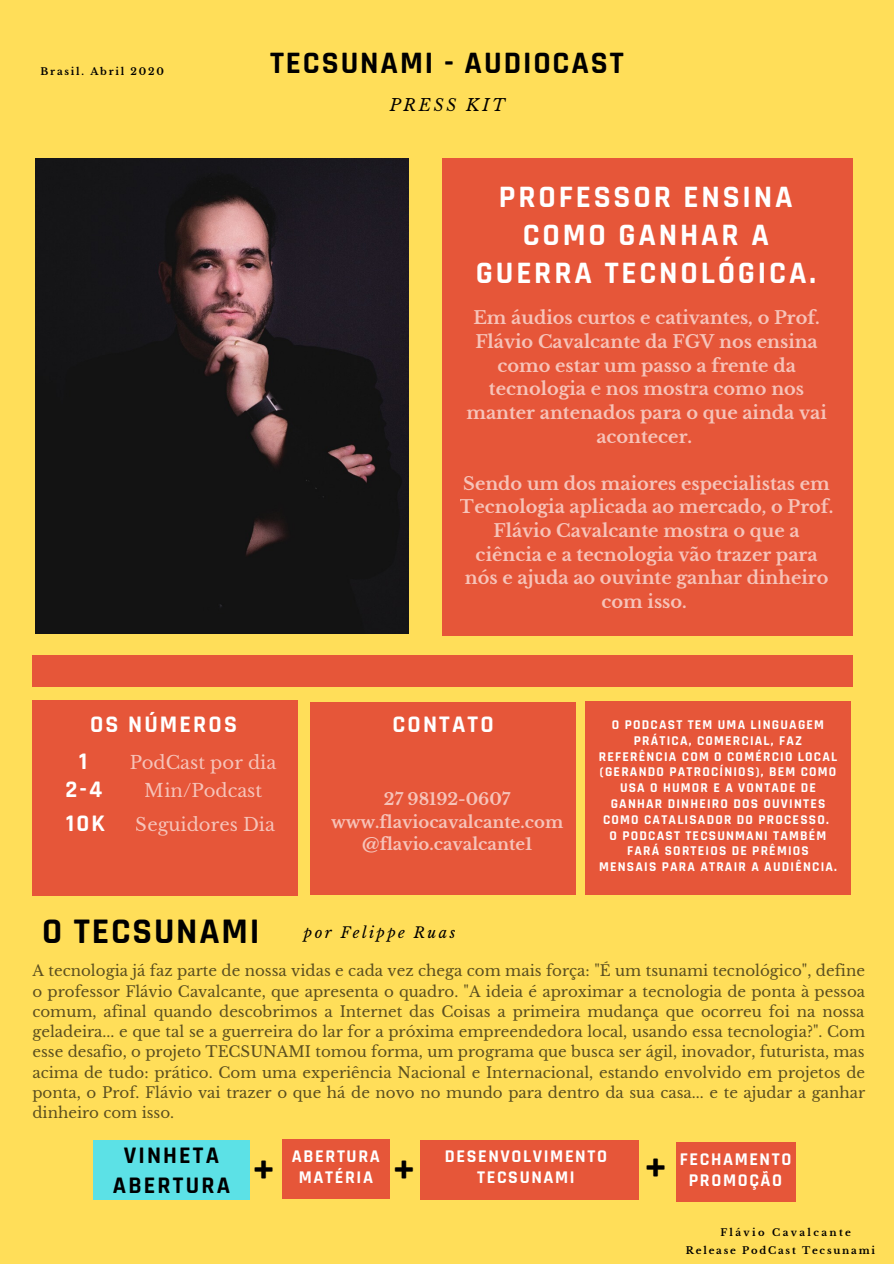
<style>
.page{position:relative;width:894px;height:1264px;background:#fff}
.page>*{position:absolute;margin:0;border:0;box-sizing:border-box;transform-origin:0 0}
.t1{font:700 42px "Rajdhani";color:#000}
.t2{font:700 36.45px "Rajdhani";letter-spacing:.05em;color:#000}
.t3{font:700 31.5px/38.1px "Rajdhani";letter-spacing:.09em;color:#fff;text-align:center}
.t4{font:700 31.5px "Rajdhani";letter-spacing:.06em;color:#000}
.t5{font:700 24px "Rajdhani";letter-spacing:.09em;color:#fff}
.t6{font:700 24px/29.2px "Rajdhani";letter-spacing:.09em;color:#000}
.t7{font:700 18px/21.5px "Rajdhani";letter-spacing:.09em;color:#fff;text-align:center}
.t8{font:18px "Libre Baskerville";color:#fff}
.t9{font:700 17.7px/23.7px "Libre Baskerville";color:#fff;text-align:center}
.t10{font:700 16.5px/22.5px "Libre Baskerville";color:#fff;text-align:center}
.t11{font:italic 16.5px "Libre Baskerville";letter-spacing:.16em;color:#000}
.t12{font:15px/20.2px "Libre Baskerville";color:#000;text-align:justify}
.t13{font:italic 14.85px "Libre Baskerville";letter-spacing:.16em;color:#000}
.t14{font:700 13.5px/15.8px "Rajdhani";letter-spacing:.09em;color:#fff;text-align:center}
.t15{font:700 9.9px "Libre Baskerville";letter-spacing:.18em;color:#000}
.t16{font:700 9.9px "Libre Baskerville";letter-spacing:.24em;color:#000}
</style>
<div class="page">
<div style="left:0;top:0;width:893px;height:1263px;background:#ffde59"></div>
<div style="left:32px;top:700px;width:266px;height:195px;background:#e65639"></div>
<div style="left:585px;top:701px;width:265px;height:193px;background:#e65639"></div>
<div style="left:310px;top:702px;width:266px;height:192px;background:#e65639"></div>
<img style="left:35px;top:159px;width:373px;height:475px">
<div style="left:442px;top:336px;width:410px;height:299px;background:#e65639"></div>
<div style="left:442px;top:159px;width:410px;height:299px;background:#e65639"></div>
<div style="left:32px;top:655px;width:820px;height:31px;background:#e65639"></div>
<div style="left:93px;top:1140px;width:157px;height:60px;background:#5ce1e6"></div>
<div style="left:282px;top:1138px;width:107px;height:60px;background:#e65639"></div>
<div style="left:420px;top:1139px;width:218px;height:60px;background:#e65639"></div>
<div style="left:675px;top:1142px;width:120px;height:60px;background:#e65639"></div>
<p class="t15" style="left:41px;top:66px;width:125px">Brasil. Abril 2020</p>
<h3 class="t4" style="left:270px;top:44px;width:355px">TECSUNAMI - AUDIOCAST</h3>
<p class="t11" style="left:390px;top:95px;width:116px">PRESS KIT</p>
<h3 class="t3" style="left:475px;top:178px;width:341px">PROFESSOR ENSINA<br>COMO GANHAR A<br>GUERRA TECNOLÓGICA.</h3>
<p class="t9" style="left:466px;top:306px;width:362px">Em áudios curtos e cativantes, o Prof.<br>Flávio Cavalcante da FGV nos ensina como estar um passo a frente da tecnologia e nos mostra como nos manter antenados para o que ainda vai acontecer.</p>
<p class="t9" style="left:459px;top:472px;width:375px">Sendo um dos maiores especialistas em<br>Tecnologia aplicada ao mercado, o Prof.<br>Flávio Cavalcante mostra o que a ciência e a tecnologia vão trazer para nós e ajuda ao ouvinte ganhar dinheiro com isso.</p>
<h3 class="t5" style="left:90px;top:709px;width:148px">OS NÚMEROS</h3>
<p class="t8" style="left:129px;top:751px;width:148px">PodCast por dia</p>
<h3 class="t5" style="left:79px;top:746px;width:10px">1</h3>
<h3 class="t5" style="left:65px;top:775px;width:38px">2-4</h3>
<p class="t8" style="left:145px;top:779px;width:119px">Min/Podcast</p>
<h3 class="t5" style="left:66px;top:809px;width:40px">10K</h3>
<p class="t8" style="left:136px;top:814px;width:141px">Seguidores Dia</p>
<h2 class="t2" style="left:42px;top:909px;width:219px">O TECSUNAMI</h2>
<h3 class="t5" style="left:392px;top:710px;width:103px">CONTATO</h3>
<p class="t14" style="left:598px;top:717px;width:240px">O PODCAST TEM UMA LINGUAGEM<br>PRÁTICA, COMERCIAL, FAZ<br>REFERÊNCIA COM O COMÉRCIO LOCAL (GERANDO PATROCÍNIOS), BEM COMO<br>USA O HUMOR E A VONTADE DE<br>GANHAR DINHEIRO DOS OUVINTES<br>COMO CATALISADOR DO PROCESSO.<br>O PODCAST TECSUNMANI TAMBÉM<br>FARÁ SORTEIOS DE PRÊMIOS<br>MENSAIS PARA ATRAIR A AUDIÊNCIA.</p>
<p class="t10" style="left:331px;top:788px;width:233px">27 98192-0607 www.flaviocavalcante.com @flavio.cavalcante1</p>
<p class="t13" style="left:304px;top:923px;width:153px">por Felippe Ruas</p>
<p class="t12" style="left:32px;top:960px;width:834px">A tecnologia já faz parte de nossa vidas e cada vez chega com mais força: "É um tsunami tecnológico", define o professor Flávio Cavalcante, que apresenta o quadro. "A ideia é aproximar a tecnologia de ponta à pessoa comum, afinal quando descobrimos a Internet das Coisas a primeira mudança que ocorreu foi na nossa geladeira... e que tal se a guerreira do lar for a próxima empreendedora local, usando essa tecnologia?". Com esse desafio, o projeto TECSUNAMI tomou forma, um programa que busca ser ágil, inovador, futurista, mas acima de tudo: prático. Com uma experiência Nacional e Internacional, estando envolvido em projetos de ponta, o Prof. Flávio vai trazer o que há de novo no mundo para dentro da sua casa... e te ajudar a ganhar dinheiro com isso.</p>
<h3 class="t6" style="left:113px;top:1141px;width:164px;text-indent:11px">VINHETA<br>ABERTURA <sup>+</sup></h3>
<p class="t7" style="left:292px;top:1146px;width:89px">ABERTURA<br>MATÉRIA</p>
<h1 class="t1" style="left:392px;top:1143px;width:25px">+</h1>
<p class="t7" style="left:445px;top:1146px;width:163px">DESENVOLVIMENTO<br>TECSUNAMI</p>
<h1 class="t1" style="left:643px;top:1141px;width:25px">+</h1>
<p class="t7" style="left:679px;top:1148px;width:113px">FECHAMENTO<br>PROMOÇÃO</p>
<p class="t16" style="left:720px;top:1225px;width:132px">Flávio Cavalcante</p>
<p class="t15" style="left:685px;top:1243px;width:191px">Release PodCast Tecsunami</p>
</div>
